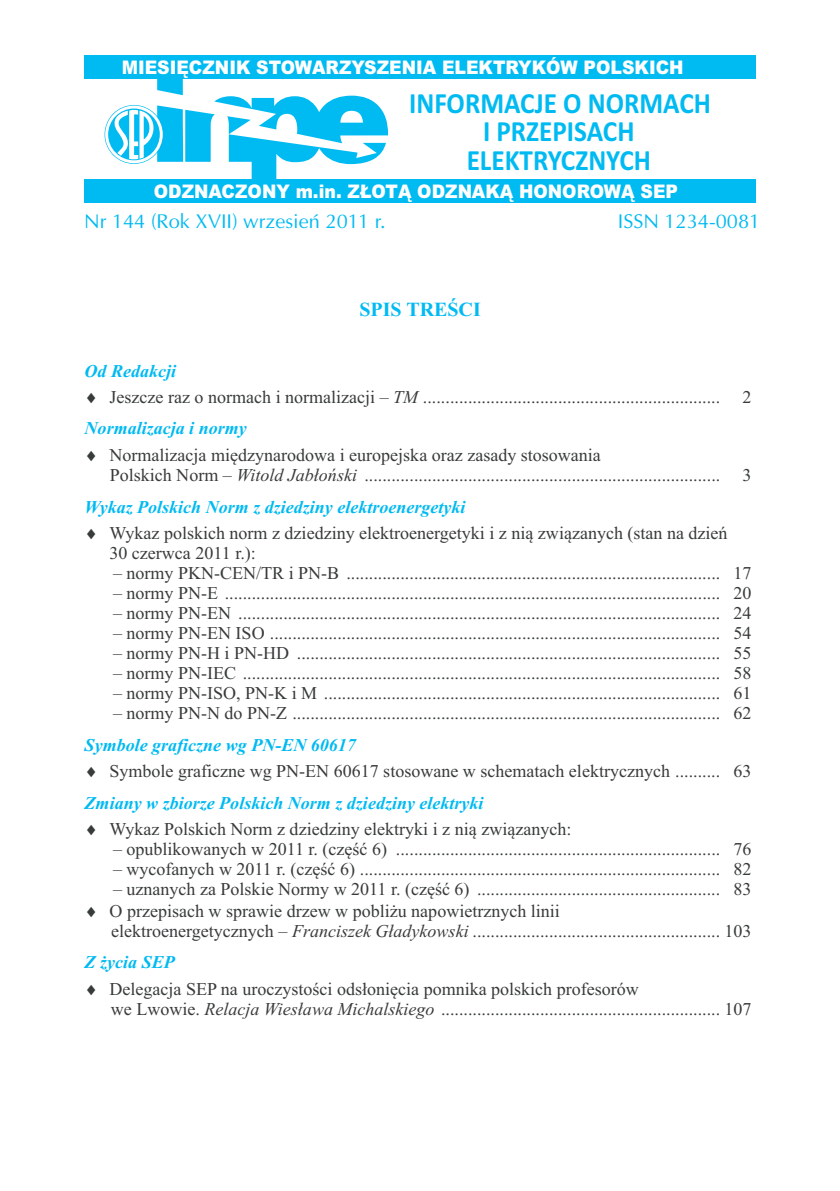
<style>
.page{position:relative;width:840px;height:1191px;background:#fff}
.page>*{position:absolute;margin:0;border:0;box-sizing:border-box;transform-origin:0 0}
.t1{font:700 29.4px/28.2px "Calibri";color:#00baf2;text-align:center;scale:.92 1}
.t2{font:20px "Ottawa";color:#00baf2}
.t3{font:700 20px "Times New Roman";color:#00baf2}
.t4{font:900 18.8px "Arial";color:#fff;scale:.92 1}
.t5{font:18px/20px "Times New Roman";color:#383b3b}
.t6{font:italic 700 18px "Times New Roman";color:#00baf2}
.s1{font-style:italic}
</style>
<div class="page">
<div style="left:85px;top:55px;width:670px;height:24px;background:#00baf2"></div>
<div style="left:85px;top:179px;width:670px;height:24px;background:#00baf2"></div>
<svg style="left:104px;top:79px;width:284px;height:100px"></svg>
<p class="t4" style="left:122px;top:61px;width:612px">MIESIĘCZNIK STOWARZYSZENIA ELEKTRYKÓW POLSKICH</p>
<h1 class="t1" style="left:409px;top:92px;width:329px">INFORMACJE O NORMACH<br>I PRZEPISACH<br>ELEKTRYCZNYCH</h1>
<p class="t4" style="left:154px;top:184px;width:571px">ODZNACZONY m.in. ZŁOTĄ ODZNAKĄ HONOROWĄ SEP</p>
<p class="t2" style="left:84px;top:213px;width:303px">Nr 144 (Rok XVII) wrzesień 2011 r.</p>
<p class="t2" style="left:617px;top:213px;width:144px">ISSN 1234-0081</p>
<p class="t6" style="left:85px;top:365px;width:93px">Od Redakcji</p>
<p class="t3" style="left:359px;top:302px;width:123px">SPIS TREŚCI</p>
<p class="t5" style="left:109px;top:389px;width:643px">Jeszcze raz o normach i normalizacji – <span class="s1">TM</span> .................................................................. 2</p>
<p class="t6" style="left:85px;top:422px;width:164px">Normalizacja i normy</p>
<p class="t5" style="left:109px;top:446px;width:643px">Normalizacja międzynarodowa i europejska oraz zasady stosowania<br>Polskich Norm – <span class="s1">Witold Jabłoński</span> ............................................................................... 3</p>
<p class="t6" style="left:85px;top:500px;width:382px">Wykaz Polskich Norm z dziedziny elektroenergetyki</p>
<p class="t5" style="left:109px;top:525px;width:619px;text-indent:-25px">◻Wykaz polskich norm z dziedziny elektroenergetyki i z nią związanych (stan na dzień<br>30 czerwca 2011 r.):</p>
<p class="t5" style="left:113px;top:565px;width:639px">– normy PKN-CEN/TR i PN-B ................................................................................... 17</p>
<p class="t5" style="left:113px;top:584px;width:639px">– normy PN-E .............................................................................................................. 20</p>
<p class="t5" style="left:113px;top:604px;width:639px">– normy PN-EN ........................................................................................................... 24</p>
<p class="t5" style="left:113px;top:624px;width:639px">– normy PN-EN ISO .................................................................................................... 54</p>
<p class="t5" style="left:113px;top:644px;width:639px">– normy PN-H i PN-HD .............................................................................................. 55</p>
<p class="t5" style="left:113px;top:664px;width:639px">– normy PN-IEC .......................................................................................................... 58</p>
<p class="t5" style="left:113px;top:684px;width:639px">– normy PN-ISO, PN-K i M ........................................................................................ 61</p>
<p class="t5" style="left:113px;top:704px;width:639px">– normy PN-N do PN-Z ............................................................................................... 62</p>
<p class="t6" style="left:85px;top:738px;width:272px">Symbole graficzne wg PN-EN 60617</p>
<p class="t5" style="left:85px;top:762px;width:668px">◻Symbole graficzne wg PN-EN 60617 stosowane w schematach elektrycznych .......... 63</p>
<p class="t6" style="left:85px;top:796px;width:400px">Zmiany w zbiorze Polskich Norm z dziedziny elektryki</p>
<p class="t5" style="left:85px;top:821px;width:488px">◻Wykaz Polskich Norm z dziedziny elektryki i z nią związanych:</p>
<p class="t5" style="left:113px;top:841px;width:639px">– opublikowanych w 2011 r. (część 6) ........................................................................ 76</p>
<p class="t5" style="left:113px;top:861px;width:639px">– wycofanych w 2011 r. (część 6) ................................................................................ 82</p>
<p class="t5" style="left:113px;top:881px;width:639px">– uznanych za Polskie Normy w 2011 r. (część 6) ...................................................... 83</p>
<p class="t5" style="left:111px;top:903px;width:641px;text-indent:-27px">◻O przepisach w sprawie drzew w pobliżu napowietrznych linii<br>elektroenergetycznych – <span class="s1">Franciszek Gładykowski</span> ....................................................... 103</p>
<p class="t6" style="left:85px;top:956px;width:91px">Z życia SEP</p>
<p class="t5" style="left:111px;top:980px;width:641px;text-indent:-26px">◻Delegacja SEP na uroczystości odsłonięcia pomnika polskich profesorów<br>we Lwowie. <span class="s1">Relacja Wiesława Michalskiego</span> .............................................................. 107</p>
</div>
